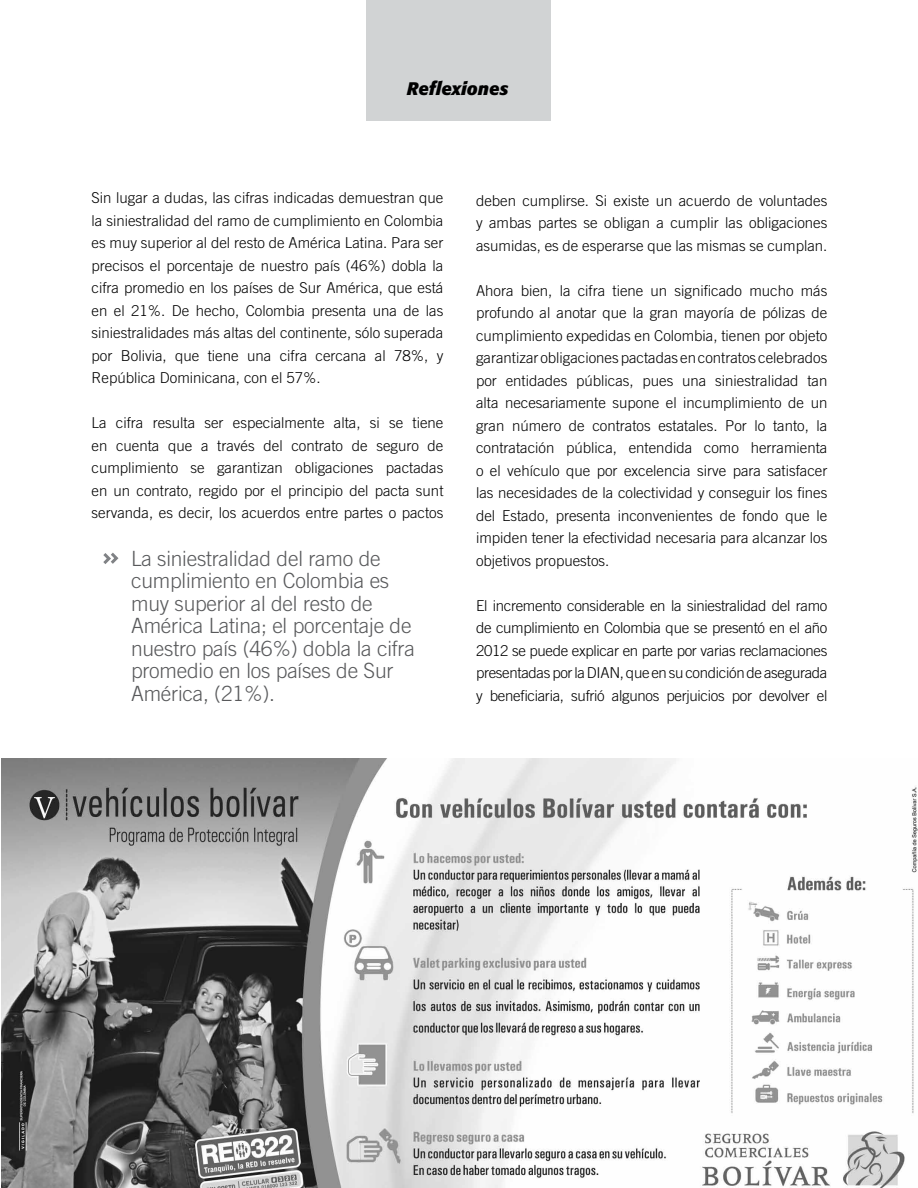
<style>
.page{position:relative;width:918px;height:1188px;background:#fff}
.page>*{position:absolute;margin:0;border:0;box-sizing:border-box;transform-origin:0 0}
.t1{font:300 21px/22.5px "Trade Gothic LT Std";letter-spacing:-.01em;color:#58595b}
.t2{font:italic 700 18px "Formata";color:#000}
.t3{font:300 15px/22.5px "Trade Gothic LT Std";color:#000;text-align:justify}
</style>
<div class="page">
<div style="left:367px;top:0;width:184px;height:120px;background:#d1d3d4"></div>
<svg style="left:103px;top:552px;width:16px;height:12px"></svg>
<img style="left:1px;top:759px;width:917px;height:429px">
<p class="t2" style="left:407px;top:78px;width:103px">Reflexiones</p>
<p class="t3" style="left:92px;top:186px;width:353px">Sin lugar a dudas, las cifras indicadas demuestran que la siniestralidad del ramo de cumplimiento en Colombia es muy superior al del resto de América Latina. Para ser precisos el porcentaje de nuestro país (46%) dobla la cifra promedio en los países de Sur América, que está en el 21%. De hecho, Colombia presenta una de las siniestralidades más altas del continente, sólo superada por Bolivia, que tiene una cifra cercana al 78%, y República Dominicana, con el 57%.</p>
<p class="t3" style="left:92px;top:411px;width:353px">La cifra resulta ser especialmente alta, si se tiene en cuenta que a través del contrato de seguro de cumplimiento se garantizan obligaciones pactadas en un contrato, regido por el principio del pacta sunt servanda, es decir, los acuerdos entre partes o pactos</p>
<h1 class="t1" style="left:131px;top:547px;width:285px">La siniestralidad del ramo de cumplimiento en Colombia es muy superior al del resto de<br>América Latina; el porcentaje de nuestro país (46%) dobla la cifra promedio en los países de Sur<br>América, (21%).</h1>
<p class="t3" style="left:476px;top:189px;width:353px">deben cumplirse. Si existe un acuerdo de voluntades y ambas partes se obligan a cumplir las obligaciones asumidas, es de esperarse que las mismas se cumplan.</p>
<p class="t3" style="left:476px;top:279px;width:353px">Ahora bien, la cifra tiene un significado mucho más profundo al anotar que la gran mayoría de pólizas de cumplimiento expedidas en Colombia, tienen por objeto garantizar obligaciones pactadas en contratos celebrados por entidades públicas, pues una siniestralidad tan alta necesariamente supone el incumplimiento de un gran número de contratos estatales. Por lo tanto, la contratación pública, entendida como herramienta o el vehículo que por excelencia sirve para satisfacer las necesidades de la colectividad y conseguir los fines del Estado, presenta inconvenientes de fondo que le impiden tener la efectividad necesaria para alcanzar los objetivos propuestos.</p>
<p class="t3" style="left:476px;top:594px;width:353px">El incremento considerable en la siniestralidad del ramo de cumplimiento en Colombia que se presentó en el año 2012 se puede explicar en parte por varias reclamaciones presentadas por la DIAN, que en su condición de asegurada y beneficiaria, sufrió algunos perjuicios por devolver el</p>
</div>
